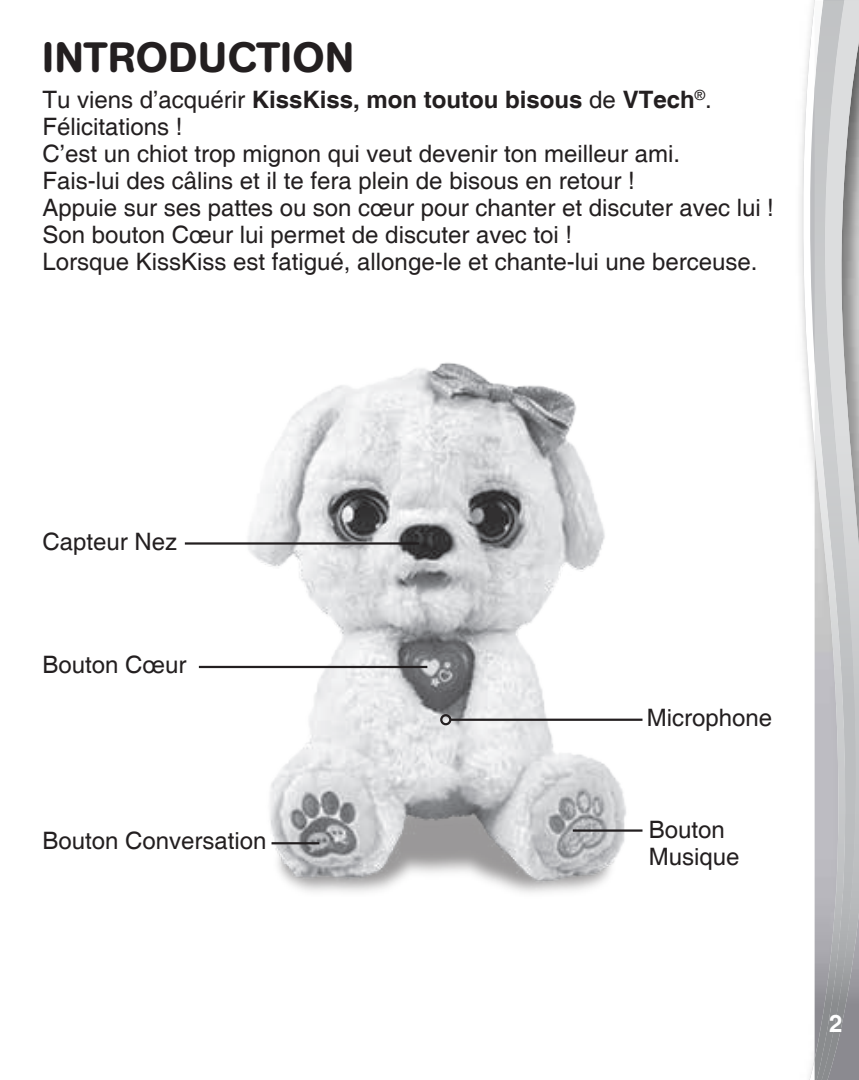
<style>
.page{position:relative;width:859px;height:1080px;background:#fff}
.page>*{position:absolute;margin:0;border:0;box-sizing:border-box;transform-origin:0 0}
.t1{font:500 42px "AG Book Rounded";letter-spacing:.02em;color:#231f20}
.t2{font:24px/27px "Helvetica";color:#231f20}
.t3{font:700 24px "Helvetica";color:#fff}
.s1{font-weight:700}
</style>
<div class="page">
<svg style="left:802px;top:0;width:13px;height:1080px"></svg>
<img style="left:858px;top:3px;width:1px;height:1077px">
<img style="left:848px;top:3px;width:10px;height:1077px">
<svg style="left:823px;top:0;width:36px;height:3px"></svg>
<img style="left:815px;top:1px;width:33px;height:1079px">
<img style="left:198px;top:362px;width:445px;height:531px">
<hr style="left:271px;top:842px;width:48px;height:2px;background:#231f20">
<hr style="left:185px;top:542px;width:234px;height:3px;background:#231f20">
<hr style="left:199px;top:666px;width:228px;height:2px;background:#231f20">
<hr style="left:450px;top:719px;width:192px;height:2px;background:#231f20">
<div style="left:440px;top:714px;width:11px;height:11px;border:2px solid #231f20;border-radius:50%"></div>
<hr style="left:573px;top:829px;width:69px;height:3px;background:#231f20">
<h1 class="t1" style="left:42px;top:33px;width:313px">INTRODUCTION</h1>
<p class="t2" style="left:42px;top:87px;width:733px">Tu viens d’acquérir <span class="s1">KissKiss, mon toutou bisous</span> de <span class="s1">VTech</span><sup>®</sup>.<br>Félicitations !<br>C’est un chiot trop mignon qui veut devenir ton meilleur ami.<br>Fais-lui des câlins et il te fera plein de bisous en retour !<br>Appuie sur ses pattes ou son cœur pour chanter et discuter avec lui !<br>Son bouton Cœur lui permet de discuter avec toi !<br>Lorsque KissKiss est fatigué, allonge-le et chante-lui une berceuse.</p>
<p class="t2" style="left:42px;top:529px;width:136px">Capteur Nez</p>
<p class="t2" style="left:42px;top:652px;width:146px">Bouton Cœur</p>
<p class="t2" style="left:42px;top:828px;width:226px">Bouton Conversation</p>
<p class="t2" style="left:647px;top:705px;width:127px">Microphone</p>
<p class="t2" style="left:649px;top:817px;width:92px">Bouton<br>Musique</p>
<p class="t3" style="left:829px;top:1008px;width:15px">2</p>
</div>
